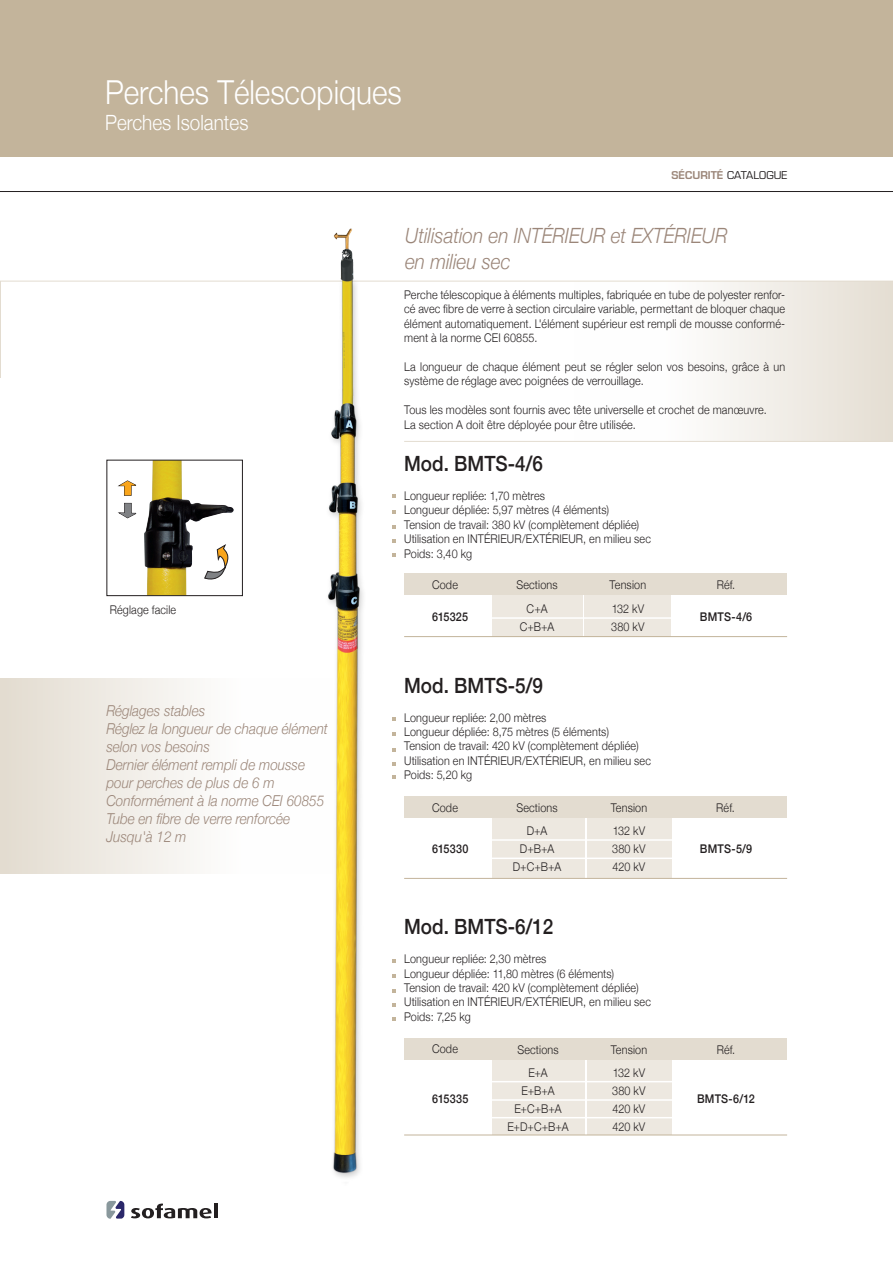
<style>
.page{position:relative;width:893px;height:1262px;background:#fff}
.page>*{position:absolute;margin:0;border:0;box-sizing:border-box;transform-origin:0 0}
.t1{font:300 33px "Helvetica Neue";color:#fff;scale:.9 1}
.t2{font:italic 300 21px/25.2px "Helvetica Neue";color:#9b8679;scale:.9 1}
.t3{font:500 21px "Helvetica Neue";color:#231f20;scale:.9 1}
.t4{font:300 21px "Helvetica Neue";color:#fff;scale:.9 1}
.t5{font:italic 300 15px/18px "Helvetica Neue";color:#9b8679;scale:.9 1}
.t6{font:300 12px/14.4px "Helvetica Neue";letter-spacing:.015em;color:#231f20;scale:.9 1}
.t7{font:500 12px "Helvetica Neue";letter-spacing:.015em;color:#231f20;scale:.9 1}
.t8{font:10.5px "Eurostile";color:#231f20}
.s1{font-weight:600;color:#9b8679}
</style>
<div class="page">
<svg style="left:131px;top:1203px;width:81px;height:15px"></svg>
<hr style="left:214px;top:1203px;width:4px;height:15px;background:#231f20">
<svg style="left:106px;top:1200px;width:18px;height:18px"></svg>
<div style="left:0;top:0;width:892px;height:157px;background:#c3b49b"></div>
<hr style="left:0;top:191px;width:892px;height:1px;background:#231f20">
<svg style="left:0;top:678px;width:194px;height:196px;fill:#ede9e2"></svg>
<div style="left:491px;top:595px;width:91px;height:42px;background:#ede8e0"></div>
<div style="left:584px;top:595px;width:87px;height:42px;background:#ede8e0"></div>
<div style="left:491px;top:817px;width:93px;height:61px;background:#ede8e0"></div>
<div style="left:586px;top:817px;width:85px;height:61px;background:#ede8e0"></div>
<div style="left:491px;top:1059px;width:93px;height:76px;background:#ede8e0"></div>
<div style="left:586px;top:1059px;width:85px;height:76px;background:#ede8e0"></div>
<hr style="left:0;top:281px;width:1px;height:97px;background:#e3dcd0">
<div style="left:574px;top:281px;width:318px;height:161px;background:linear-gradient(to right,#fff,#e6e0d6)"></div>
<div style="left:404px;top:574px;width:383px;height:21px;background:#e3dcd0"></div>
<div style="left:404px;top:796px;width:383px;height:21px;background:#e3dcd0"></div>
<div style="left:404px;top:1038px;width:383px;height:21px;background:#e3dcd0"></div>
<hr style="left:404px;top:636px;width:383px;height:1px;background:#c3b49b">
<hr style="left:404px;top:878px;width:383px;height:1px;background:#c3b49b">
<hr style="left:404px;top:1134px;width:383px;height:1px;background:#c3b49b">
<svg style="left:392px;top:494px;width:4px;height:4px"></svg>
<svg style="left:392px;top:717px;width:4px;height:4px"></svg>
<svg style="left:392px;top:959px;width:4px;height:3px"></svg>
<svg style="left:392px;top:510px;width:4px;height:3px"></svg>
<svg style="left:392px;top:732px;width:4px;height:4px"></svg>
<svg style="left:392px;top:974px;width:4px;height:4px"></svg>
<svg style="left:392px;top:525px;width:4px;height:4px"></svg>
<svg style="left:392px;top:748px;width:4px;height:3px"></svg>
<svg style="left:392px;top:989px;width:4px;height:4px"></svg>
<svg style="left:392px;top:539px;width:4px;height:4px"></svg>
<svg style="left:392px;top:762px;width:4px;height:3px"></svg>
<svg style="left:392px;top:1003px;width:4px;height:4px"></svg>
<svg style="left:392px;top:553px;width:4px;height:3px"></svg>
<svg style="left:392px;top:775px;width:4px;height:4px"></svg>
<svg style="left:392px;top:1017px;width:4px;height:4px"></svg>
<hr style="left:0;top:281px;width:892px;height:1px;background:#e3dcd0">
<hr style="left:404px;top:441px;width:488px;height:1px;background:#e3dcd0">
<img style="left:284px;top:228px;width:96px;height:950px">
<img style="left:144px;top:462px;width:90px;height:132px">
<div style="left:106px;top:460px;width:137px;height:136px;border:1px solid #231f20"></div>
<svg style="left:118px;top:480px;width:19px;height:16px"></svg>
<svg style="left:118px;top:503px;width:19px;height:15px"></svg>
<svg style="left:204px;top:544px;width:24px;height:36px"></svg>
<hr style="left:487px;top:617px;width:185px;height:2px;background:#fff">
<hr style="left:487px;top:839px;width:185px;height:1px;background:#fff">
<hr style="left:487px;top:1081px;width:185px;height:1px;background:#fff">
<hr style="left:487px;top:857px;width:185px;height:2px;background:#fff">
<hr style="left:487px;top:1099px;width:185px;height:1px;background:#fff">
<hr style="left:487px;top:1117px;width:185px;height:1px;background:#fff">
<h1 class="t1" style="left:105px;top:66px;width:331px">Perches Télescopiques</h1>
<h2 class="t4" style="left:105px;top:105px;width:161px">Perches Isolantes</h2>
<p class="t8" style="left:671px;top:169px;width:117px"><span class="s1">SÉCURITÉ</span> CATALOGUE</p>
<h2 class="t2" style="left:405px;top:222px;width:359px">Utilisation en INTÉRIEUR et EXTÉRIEUR en milieu sec</h2>
<p class="t6" style="left:404px;top:287px;width:425px;text-align:justify">Perche télescopique à éléments multiples, fabriquée en tube de polyester renfor&shy;cé avec fibre de verre à section circulaire variable, permettant de bloquer chaque élément automatiquement. L'élément supérieur est rempli de mousse conformé&shy;ment à la norme CEI 60855.</p>
<p class="t6" style="left:404px;top:359px;width:425px">La longueur de chaque élément peut se régler selon vos besoins, grâce à un système de réglage avec poignées de verrouillage.</p>
<p class="t6" style="left:404px;top:402px;width:404px">Tous les modèles sont fournis avec tête universelle et crochet de manœuvre.<br>La section A doit être déployée pour être utilisée.</p>
<p class="t6" style="left:110px;top:602px;width:75px">Réglage facile</p>
<p class="t5" style="left:106px;top:700px;width:247px">Réglages stables<br>Réglez la longueur de chaque élément selon vos besoins<br>Dernier élément rempli de mousse pour perches de plus de 6 m<br>Conformément à la norme CEI 60855<br>Tube en fibre de verre renforcée<br>Jusqu'à 12 m</p>
<h2 class="t3" style="left:404px;top:447px;width:156px">Mod. BMTS-4/6</h2>
<p class="t6" style="left:404px;top:487px;width:276px">Longueur repliée: 1,70 mètres<br>Longueur dépliée: 5,97 mètres (4 éléments)<br>Tension de travail: 380 kV (complètement dépliée)<br>Utilisation en INTÉRIEUR/EXTÉRIEUR, en milieu sec Poids: 3,40 kg</p>
<p class="t6" style="left:432px;top:577px;width:30px">Code</p>
<p class="t7" style="left:432px;top:607px;width:42px">615325</p>
<p class="t6" style="left:516px;top:577px;width:47px">Sections</p>
<p class="t6" style="left:519px;top:598px;width:40px;line-height:18px;text-align:center">C+A<br>C+B+A</p>
<p class="t6" style="left:609px;top:577px;width:42px">Tension</p>
<p class="t6" style="left:611px;top:598px;width:39px;line-height:18px">132 kV<br>380 kV</p>
<h2 class="t3" style="left:404px;top:668px;width:156px">Mod. BMTS-5/9</h2>
<p class="t6" style="left:404px;top:709px;width:276px">Longueur repliée: 2,00 mètres<br>Longueur dépliée: 8,75 mètres (5 éléments)<br>Tension de travail: 420 kV (complètement dépliée)<br>Utilisation en INTÉRIEUR/EXTÉRIEUR, en milieu sec Poids: 5,20 kg</p>
<p class="t6" style="left:432px;top:799px;width:30px">Code</p>
<p class="t7" style="left:432px;top:838px;width:42px">615330</p>
<p class="t6" style="left:516px;top:799px;width:47px">Sections</p>
<p class="t6" style="left:512px;top:821px;width:55px;line-height:18px;text-align:center">D+A<br>D+B+A<br>D+C+B+A</p>
<p class="t6" style="left:610px;top:799px;width:42px">Tension</p>
<p class="t6" style="left:612px;top:821px;width:39px;line-height:18px;text-align:justify">132 kV 380 kV 420 kV</p>
<h2 class="t3" style="left:404px;top:910px;width:167px">Mod. BMTS-6/12</h2>
<p class="t6" style="left:404px;top:951px;width:276px">Longueur repliée: 2,30 mètres<br>Longueur dépliée: 11,80 mètres (6 éléments)<br>Tension de travail: 420 kV (complètement dépliée)<br>Utilisation en INTÉRIEUR/EXTÉRIEUR, en milieu sec Poids: 7,25 kg</p>
<p class="t6" style="left:432px;top:1041px;width:30px">Code</p>
<p class="t7" style="left:432px;top:1088px;width:42px">615335</p>
<p class="t6" style="left:517px;top:1041px;width:47px">Sections</p>
<p class="t6" style="left:507px;top:1062px;width:69px;line-height:18px;text-align:center">E+A<br>E+B+A<br>E+C+B+A<br>E+D+C+B+A</p>
<p class="t6" style="left:610px;top:1041px;width:42px">Tension</p>
<p class="t6" style="left:612px;top:1062px;width:39px;line-height:18px;text-align:justify">132 kV 380 kV 420 kV 420 kV</p>
<p class="t6" style="left:716px;top:577px;width:22px">Réf.</p>
<p class="t7" style="left:699px;top:607px;width:60px">BMTS-4/6</p>
<p class="t6" style="left:716px;top:799px;width:22px">Réf.</p>
<p class="t7" style="left:699px;top:838px;width:60px">BMTS-5/9</p>
<p class="t6" style="left:716px;top:1041px;width:22px">Réf.</p>
<p class="t7" style="left:697px;top:1088px;width:66px">BMTS-6/12</p>
</div>
